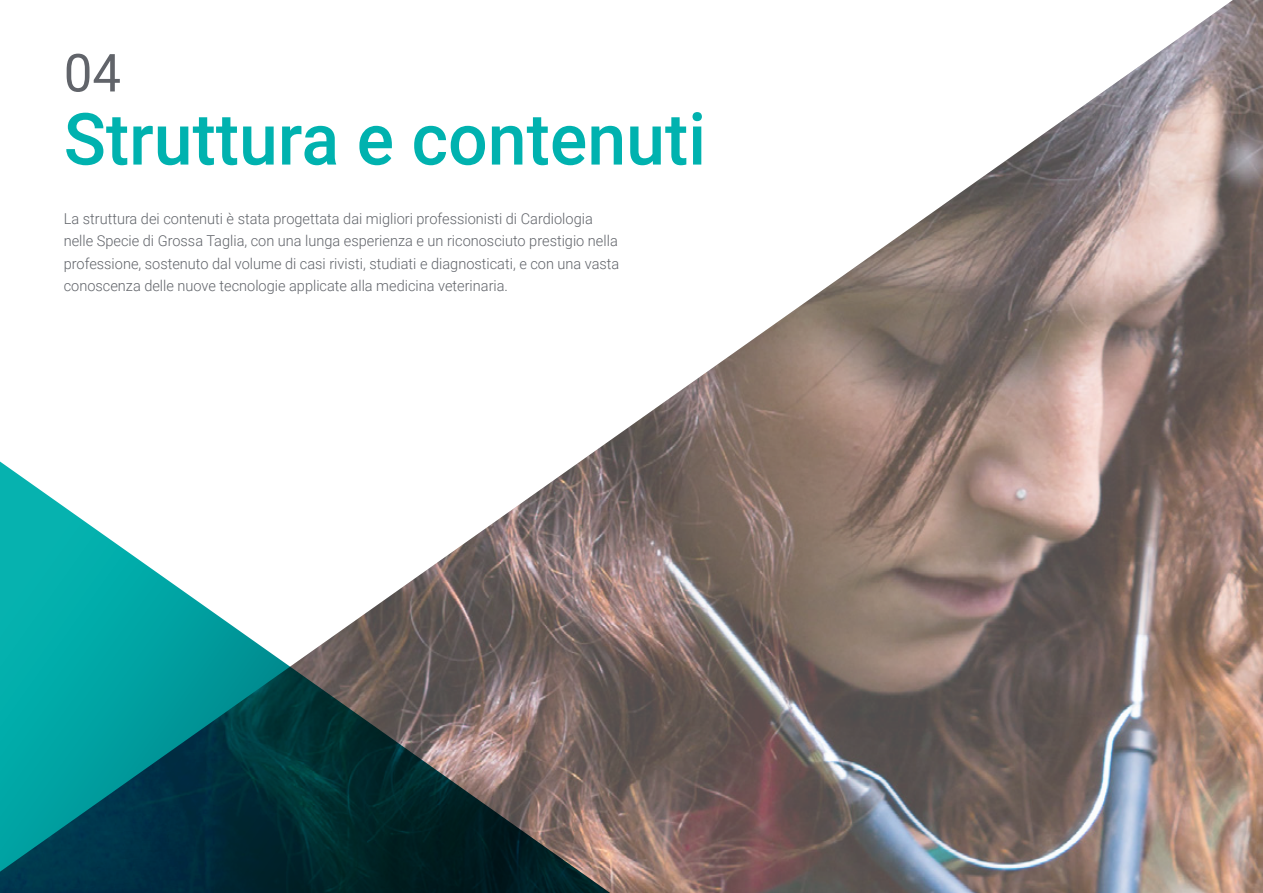
<style>
.page{position:relative;width:1263px;height:893px;background:#fff}
.page>*{position:absolute;margin:0;border:0;box-sizing:border-box;transform-origin:0 0}
.t1{font:500 72px "Roboto";color:#00b2af}
.t2{font:52.5px "Roboto";color:#61646a}
.t3{font:300 15px/22.5px "Roboto";color:#61646a}
</style>
<div class="page">
<img style="left:602px;top:0;width:661px;height:893px">
<svg style="left:0;top:446px;width:640px;height:447px"></svg>
<h2 class="t2" style="left:64px;top:36px;width:59px">04</h2>
<h1 class="t1" style="left:64px;top:89px;width:644px">Struttura e contenuti</h1>
<p class="t3" style="left:64px;top:207px;width:557px">La struttura dei contenuti è stata progettata dai migliori professionisti di Cardiologia nelle Specie di Grossa Taglia, con una lunga esperienza e un riconosciuto prestigio nella professione, sostenuto dal volume di casi rivisti, studiati e diagnosticati, e con una vasta conoscenza delle nuove tecnologie applicate alla medicina veterinaria.</p>
</div>
